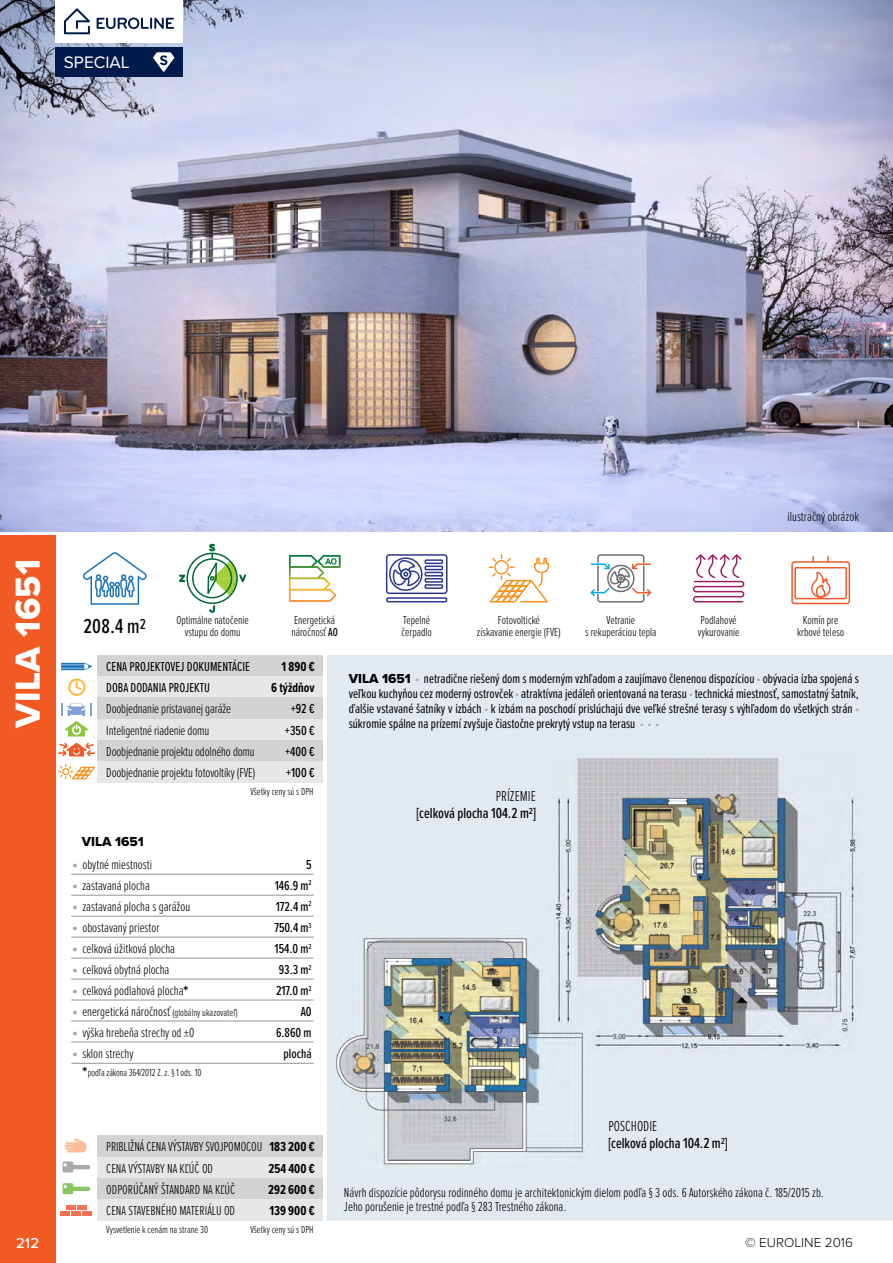
<style>
.page{position:relative;width:893px;height:1263px;background:#fff}
.page>*{position:absolute;margin:0;border:0;box-sizing:border-box;transform-origin:0 0}
.t1{font:300 45px "Proxima Nova Ex Cn";color:#a7a9ac}
.t2{font:36px "Proxima Nova Extrabld";letter-spacing:.01em;color:#fff}
.t3{font:500 21px "Proxima Nova Ex Cn";color:#000}
.t4{font:17.25px "Proxima Nova";color:#fff}
.t5{font:500 15px "Proxima Nova Ex Cn";color:#000}
.t6{font:300 15px "Proxima Nova Ex Cn";color:#000}
.t7{font:500 15px "Proxima Nova";color:#fff}
.t8{font:300 13.5px/21px "Proxima Nova Ex Cn";color:#000}
.t9{font:13.5px/15px "Proxima Nova Ex Cn";color:#000;text-align:justify}
.t10{font:500 13.5px/21px "Proxima Nova Ex Cn";color:#000;text-align:right}
.t11{font:700 13.5px/21.3px "Proxima Nova Ex Cn";color:#000;text-align:justify}
.t12{font:300 13.5px "Proxima Nova";color:#000}
.t13{font:13.5px "Proxima Nova Extrabld";color:#000}
.t14{font:300 12px/12px "Proxima Nova Ex Cn";color:#000;text-align:center}
.t15{font:300 10.5px "Proxima Nova Ex Cn";color:#000}
.s1{font-weight:500}
.s2{font-weight:700;font-size:15px}
.s3{font-size:10.5px}
.s4{font-family:"Proxima Nova Extrabld"}
.s5{font-weight:900;color:#a7a9ac}
</style>
<div class="page">
<svg style="left:83px;top:552px;width:64px;height:53px"></svg>
<svg style="left:289px;top:555px;width:51px;height:47px"></svg>
<svg style="left:385px;top:554px;width:63px;height:49px"></svg>
<svg style="left:693px;top:554px;width:52px;height:49px"></svg>
<svg style="left:590px;top:554px;width:62px;height:49px"></svg>
<svg style="left:791px;top:557px;width:60px;height:48px"></svg>
<div style="left:186px;top:553px;width:52px;height:51px;border:2px solid #006838;border-radius:50%"></div>
<div style="left:192px;top:558px;width:40px;height:40px;border:2px solid #006838;border-radius:50%"></div>
<svg style="left:209px;top:605px;width:6px;height:8px"></svg>
<svg style="left:179px;top:575px;width:6px;height:7px"></svg>
<svg style="left:206px;top:544px;width:40px;height:52px"></svg>
<svg style="left:488px;top:555px;width:62px;height:48px"></svg>
<img style="left:0;top:0;width:893px;height:531px">
<svg style="left:61px;top:663px;width:31px;height:7px"></svg>
<svg style="left:68px;top:678px;width:17px;height:18px"></svg>
<svg style="left:61px;top:703px;width:31px;height:33px"></svg>
<svg style="left:58px;top:743px;width:37px;height:13px"></svg>
<div style="left:0;top:536px;width:55px;height:727px;background:#f15a22"></div>
<div style="left:55px;top:0;width:128px;height:43px;background:#fff"></div>
<svg style="left:64px;top:8px;width:26px;height:26px"></svg>
<svg style="left:97px;top:18px;width:77px;height:11px"></svg>
<div style="left:98px;top:655px;width:225px;height:21px;background:#d1d3d4"></div>
<div style="left:98px;top:676px;width:225px;height:21px;background:#e6e7e8"></div>
<div style="left:98px;top:719px;width:225px;height:21px;background:#e6e7e8"></div>
<div style="left:98px;top:740px;width:225px;height:21px;background:#d1d3d4"></div>
<div style="left:98px;top:697px;width:225px;height:22px;background:#d1d3d4"></div>
<div style="left:327px;top:655px;width:566px;height:565px;background:#e2e9ef"></div>
<div style="left:55px;top:47px;width:128px;height:30px;background:#001a4b"></div>
<svg style="left:153px;top:52px;width:21px;height:20px"></svg>
<img style="left:337px;top:937px;width:249px;height:228px">
<img style="left:550px;top:758px;width:306px;height:295px">
<svg style="left:59px;top:764px;width:36px;height:15px"></svg>
<div style="left:98px;top:761px;width:225px;height:21px;background:#e6e7e8"></div>
<svg style="left:64px;top:1138px;width:23px;height:14px"></svg>
<svg style="left:63px;top:1183px;width:27px;height:11px"></svg>
<div style="left:66px;top:1205px;width:10px;height:5px;background:#f37053"></div>
<div style="left:77px;top:1205px;width:10px;height:5px;background:#f37053"></div>
<div style="left:60px;top:1211px;width:10px;height:5px;background:#f37053"></div>
<div style="left:71px;top:1211px;width:10px;height:5px;background:#f37053"></div>
<div style="left:82px;top:1211px;width:10px;height:5px;background:#f37053"></div>
<svg style="left:63px;top:1161px;width:27px;height:11px"></svg>
<div style="left:98px;top:1157px;width:225px;height:21px;background:#e6e7e8"></div>
<div style="left:98px;top:1135px;width:225px;height:22px;background:#d1d3d4"></div>
<div style="left:98px;top:1178px;width:225px;height:21px;background:#d1d3d4"></div>
<div style="left:98px;top:1199px;width:225px;height:21px;background:#e6e7e8"></div>
<hr style="left:71px;top:874px;width:243px;height:1px;background:#939598">
<hr style="left:71px;top:895px;width:243px;height:1px;background:#939598">
<hr style="left:71px;top:916px;width:243px;height:1px;background:#939598">
<hr style="left:71px;top:937px;width:243px;height:1px;background:#939598">
<hr style="left:71px;top:958px;width:243px;height:1px;background:#939598">
<hr style="left:71px;top:979px;width:243px;height:1px;background:#939598">
<hr style="left:71px;top:1000px;width:243px;height:1px;background:#939598">
<hr style="left:71px;top:1020px;width:243px;height:1px;background:#939598">
<hr style="left:71px;top:1041px;width:243px;height:1px;background:#939598">
<hr style="left:71px;top:1063px;width:243px;height:1px;background:#939598">
<p class="t4" style="left:64px;top:49px;width:67px">SPECIAL</p>
<h2 class="t2" style="left:1px;top:728px;width:170px;rotate:-90deg">VILA 1651</h2>
<p class="t7" style="left:16px;top:1231px;width:25px">212</p>
<p class="t8" style="left:787px;top:505px;width:73px">ilustračný obrázok</p>
<h3 class="t3" style="left:84px;top:611px;width:64px">208.4 m<sup>2</sup></h3>
<p class="t14" style="left:177px;top:613px;width:74px">Optimálne natočenie vstupu do domu</p>
<p class="t14" style="left:291px;top:613px;width:48px;text-align:left">Energetická náročnosť <span class="s1">A0</span></p>
<p class="t14" style="left:401px;top:613px;width:32px;text-align:left">Tepelné čerpadlo</p>
<p class="t14" style="left:698px;top:613px;width:43px;text-align:left">Podlahové vykurovanie</p>
<p class="t14" style="left:477px;top:613px;width:85px">Fotovoltické<br>získavanie energie (FVE)</p>
<p class="t14" style="left:585px;top:613px;width:73px">Vetranie<br>s rekuperáciou tepla</p>
<p class="t14" style="left:797px;top:613px;width:49px">Komín pre krbové teleso</p>
<p class="t9" style="left:106px;top:655px;width:145px;line-height:21.3px">CENA PROJEKTOVEJ DOKUMENTÁCIE<br>DOBA DODANIA PROJEKTU</p>
<p class="t8" style="left:106px;top:697px;width:150px">Doobjednanie pristavanej garáže<br>Inteligentné riadenie domu<br>Doobjednanie projektu odolného domu</p>
<p class="t11" style="left:282px;top:655px;width:35px">1 890 €</p>
<p class="t11" style="left:271px;top:677px;width:45px">6 týždňov</p>
<p class="t10" style="left:285px;top:698px;width:31px;text-align:center">+92 € +350 € +400 €</p>
<p class="t8" style="left:106px;top:761px;width:150px">Doobjednanie projektu fotovoltiky (FVE)</p>
<p class="t10" style="left:286px;top:762px;width:30px">+100 €</p>
<p class="t15" style="left:251px;top:784px;width:65px">Všetky ceny sú s DPH</p>
<p class="t13" style="left:82px;top:832px;width:64px">VILA 1651</p>
<p class="t8" style="left:82px;top:853px;width:157px">obytné miestnosti<br>zastavaná plocha<br>zastavaná plocha s garážou obostavaný priestor<br>celková úžitková plocha<br>celková obytná plocha<br>celková podlahová plocha<span class="s2">* </span>energetická náročnosť <span class="s3">(globálny ukazovateľ) </span>výška hrebeňa strechy od ±0<br>sklon strechy</p>
<p class="t15" style="left:82px;top:1065px;width:120px"><span class="s2">*</span>podľa zákona 364/2012 Z. z. § 1 ods. 10</p>
<h1 class="t1" style="left:70px;top:819px;width:11px">.</h1>
<h1 class="t1" style="left:70px;top:840px;width:11px">.</h1>
<h1 class="t1" style="left:70px;top:861px;width:11px">.</h1>
<h1 class="t1" style="left:70px;top:882px;width:11px">.</h1>
<h1 class="t1" style="left:70px;top:903px;width:11px">.</h1>
<h1 class="t1" style="left:70px;top:924px;width:11px">.</h1>
<h1 class="t1" style="left:70px;top:945px;width:11px">.</h1>
<h1 class="t1" style="left:70px;top:966px;width:11px">.</h1>
<h1 class="t1" style="left:70px;top:987px;width:11px">.</h1>
<h1 class="t1" style="left:70px;top:1008px;width:11px">.</h1>
<p class="t10" style="left:274px;top:853px;width:39px">5<br>146.9 m<sup>2<br></sup>172.4 m<sup>2<br></sup>750.4 m<sup>3<br></sup>154.0 m<sup>2<br></sup>93.3 m<sup>2<br></sup>217.0 m<sup>2<br></sup>A0<br>6.860 m plochá</p>
<p class="t8" style="left:106px;top:1135px;width:157px">PRIBLIŽNÁ CENA VÝSTAVBY SVOJPOMOCOU<br>CENA VÝSTAVBY NA KĽÚČ OD<br>ODPORÚČANÝ ŠTANDARD NA KĽÚČ<br>CENA STAVEBNÉHO MATERIÁLU OD</p>
<p class="t11" style="left:269px;top:1136px;width:47px">183 200 €</p>
<p class="t11" style="left:268px;top:1157px;width:48px">254 400 € 292 600 € 139 900 €</p>
<p class="t15" style="left:106px;top:1222px;width:103px">Vysvetlenie k cenám na strane 30</p>
<p class="t15" style="left:251px;top:1222px;width:65px">Všetky ceny sú s DPH</p>
<p class="t9" style="left:349px;top:670px;width:512px"><span class="s4">VILA 1651</span> <span class="s5">.</span> netradične riešený dom s moderným vzhľadom a zaujímavo členenou dispozíciou <span class="s5">.</span> obývacia izba spojená s veľkou kuchyňou cez moderný ostrovček <span class="s5">.</span> atraktívna jedáleň orientovaná na terasu <span class="s5">.</span> technická miestnosť, samostatný šatník, ďalšie vstavané šatníky v izbách <span class="s5">.</span> k izbám na poschodí prislúchajú dve veľké strešné terasy s výhľadom do všetkých strán <span class="s5">. </span>súkromie spálne na prízemí zvyšuje čiastočne prekrytý vstup na terasu <span class="s5">. . .</span></p>
<p class="t6" style="left:496px;top:785px;width:42px">PRÍZEMIE</p>
<p class="t5" style="left:416px;top:802px;width:121px">[celková plocha 104.2 m2]</p>
<p class="t6" style="left:608px;top:1115px;width:50px">POSCHODIE</p>
<p class="t5" style="left:608px;top:1132px;width:121px">[celková plocha 104.2 m2]</p>
<p class="t8" style="left:344px;top:1185px;width:481px;line-height:13.5px">Návrh dispozície pôdorysu rodinného domu je architektonickým dielom podľa § 3 ods. 6 Autorského zákona č. 185/2015 zb.<br>Jeho porušenie je trestné podľa § 283 Trestného zákona.</p>
<p class="t12" style="left:745px;top:1232px;width:109px">© EUROLINE 2016</p>
</div>
